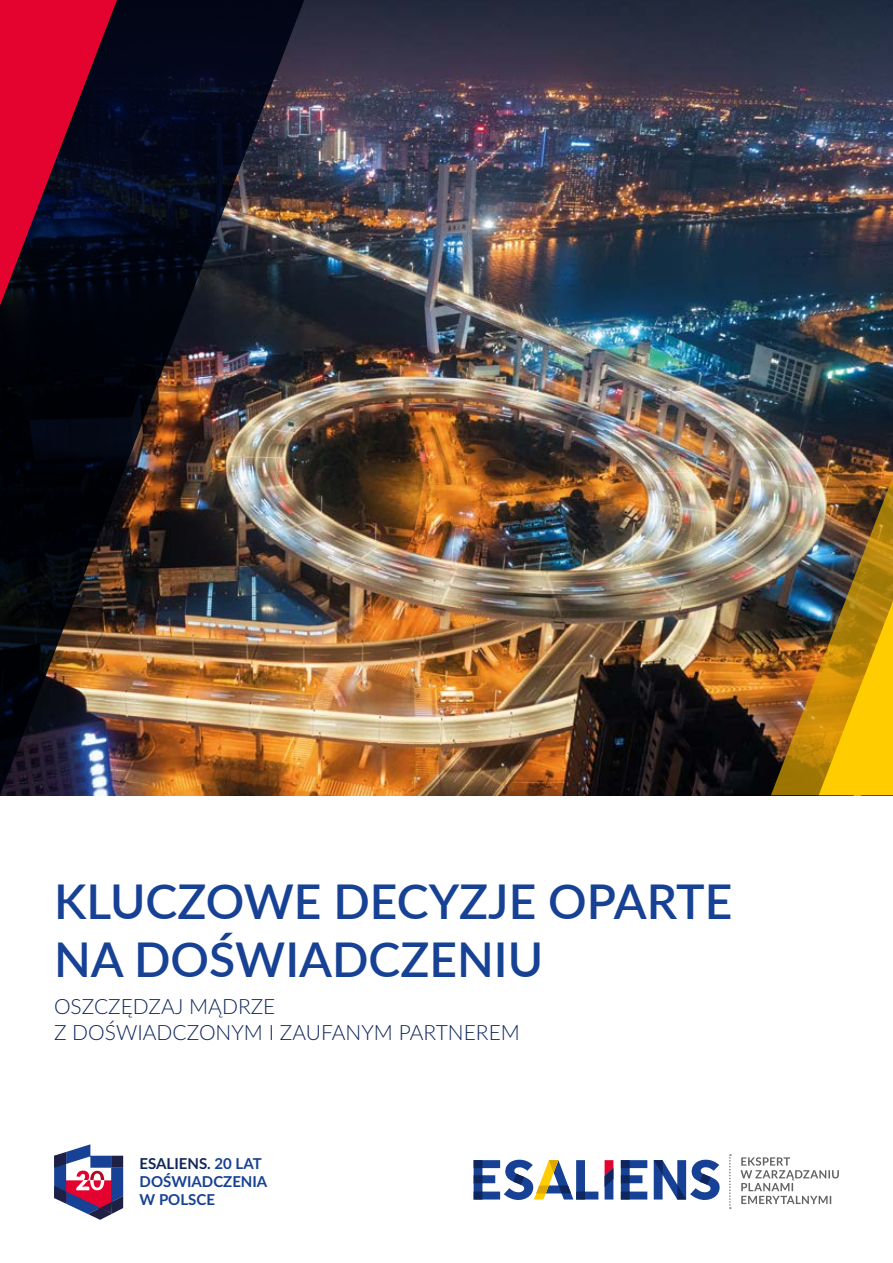
<style>
.page{position:relative;width:893px;height:1263px;background:#fff}
.page>*{position:absolute;margin:0;border:0;box-sizing:border-box;transform-origin:0 0}
.t1{font:600 48px/57.6px "Lato";color:#164194}
.t2{font:300 21px/25.2px "Lato";color:#0f265c}
.t3{font:700 15px/18px "Lato";color:#164194}
.s1{color:#0f265c}
</style>
<div class="page">
<img style="left:312px;top:0;width:581px;height:795px">
<svg style="left:474px;top:1160px;width:246px;height:40px"></svg>
<svg style="left:729px;top:1154px;width:2px;height:55px"></svg>
<svg style="left:740px;top:1157px;width:99px;height:47px"></svg>
<img style="left:771px;top:421px;width:122px;height:374px">
<img style="left:0;top:0;width:312px;height:795px">
<svg style="left:0;top:0;width:117px;height:306px;background:#730625"></svg>
<svg style="left:819px;top:601px;width:74px;height:194px;background:#d7a608"></svg>
<svg style="left:54px;top:1144px;width:69px;height:76px"></svg>
<h1 class="t1" style="left:54px;top:871px;width:680px">KLUCZOWE DECYZJE OPARTE<br>NA DOŚWIADCZENIU</h1>
<p class="t2" style="left:54px;top:994px;width:467px">OSZCZĘDZAJ MĄDRZE<br>Z DOŚWIADCZONYM I ZAUFANYM PARTNEREM</p>
<p class="t3" style="left:140px;top:1154px;width:129px"><span class="s1">ESALIENS.</span> 20 LAT<br>DOŚWIADCZENIA<br>W POLSCE</p>
</div>
